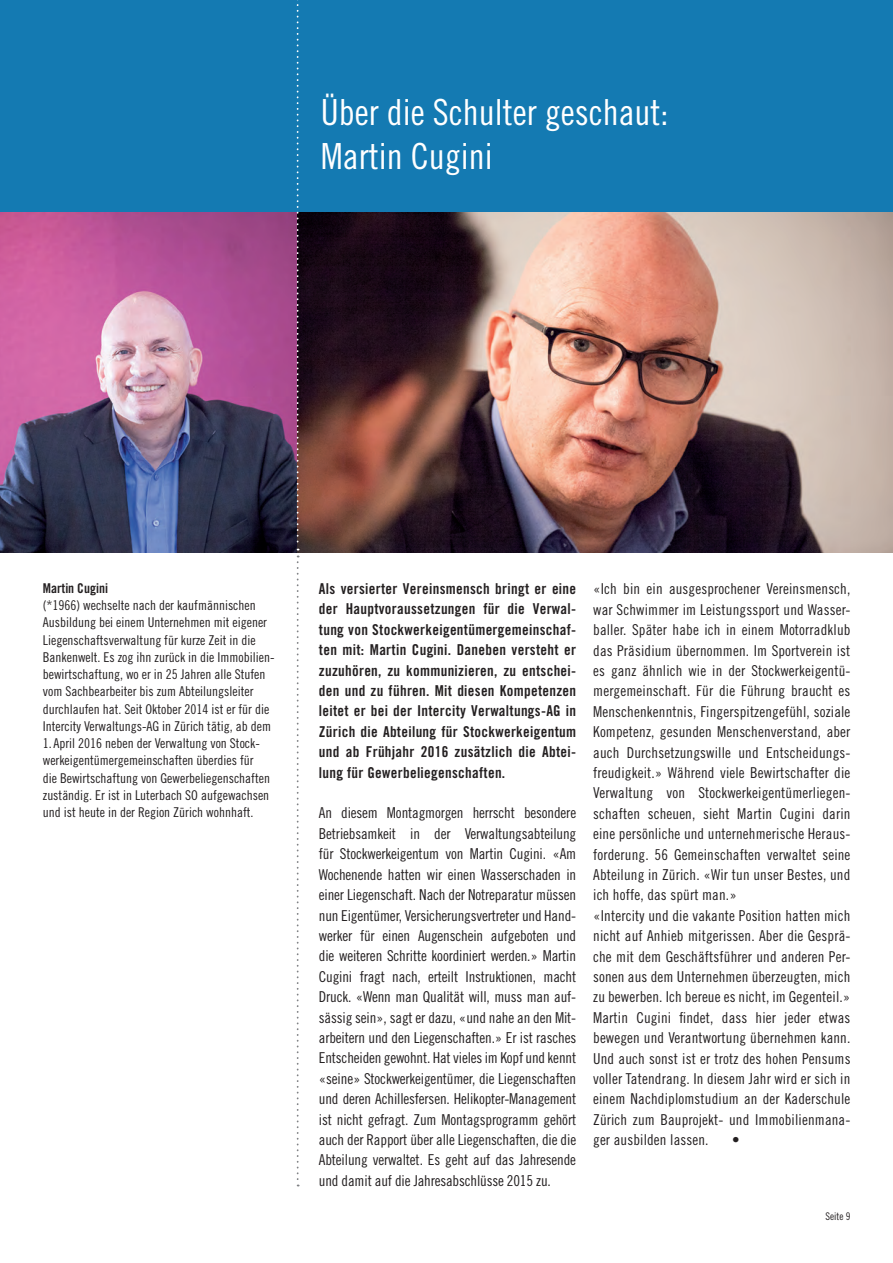
<style>
.page{position:relative;width:893px;height:1263px;background:#fff}
.page>*{position:absolute;margin:0;border:0;box-sizing:border-box;transform-origin:0 0}
.t1{font:36px/43.5px "Trade Gothic Cond Eighteen";color:#fff}
.t2{font:15px/20.4px "Trade Gothic Cond Eighteen";letter-spacing:.01em;color:#231f20;text-align:justify}
.t3{font:15px/20.4px "Trade Gothic Bold Cond Twenty";letter-spacing:.02em;color:#231f20;text-align:justify}
.t4{font:13.5px/17.2px "Trade Gothic Cond Eighteen";color:#231f20}
.t5{font:13.5px "Trade Gothic Bold Cond Twenty";color:#231f20}
.t6{font:10.5px "Trade Gothic Cond Eighteen";color:#231f20}
</style>
<div class="page">
<div style="left:0;top:0;width:893px;height:213px;background:#147ab2"></div>
<img style="left:0;top:213px;width:298px;height:340px">
<img style="left:298px;top:213px;width:595px;height:340px">
<svg style="left:297px;top:0;width:2px;height:550px"></svg>
<svg style="left:297px;top:556px;width:2px;height:630px"></svg>
<h1 class="t1" style="left:321px;top:90px;width:349px">Über die Schulter geschaut:<br>Martin Cugini</h1>
<p class="t5" style="left:43px;top:580px;width:67px">Martin Cugini</p>
<p class="t4" style="left:43px;top:597px;width:233px">(*1966) wechselte nach der kaufmännischen Ausbildung bei einem Unternehmen mit eigener Liegenschaftsverwaltung für kurze Zeit in die Bankenwelt. Es zog ihn zurück in die Immobilien&shy;bewirtschaftung, wo er in 25 Jahren alle Stufen vom Sachbearbeiter bis zum Abteilungsleiter durchlaufen hat. Seit Oktober 2014 ist er für die Intercity Verwaltungs-AG in Zürich tätig, ab dem</p>
<p class="t4" style="left:43px;top:735px;width:229px">1. April 2016 neben der Verwaltung von Stock&shy;werkeigentümergemeinschaften überdies für die Bewirtschaftung von Gewerbeliegenschaften zuständig. Er ist in Luterbach SO aufgewachsen und ist heute in der Region Zürich wohnhaft.</p>
<p class="t3" style="left:319px;top:578px;width:259px">Als versierter Vereinsmensch bringt er eine der Hauptvoraussetzungen für die Verwal&shy;tung von Stockwerkeigentümergemeinschaf&shy;ten mit: Martin Cugini. Daneben versteht er zuzuhören, zu kommunizieren, zu entschei&shy;den und zu führen. Mit diesen Kompetenzen leitet er bei der Intercity Verwaltungs-AG in Zürich die Abteilung für Stockwerkeigentum und ab Frühjahr 2016 zusätzlich die Abtei&shy;lung für Gewerbeliegenschaften.</p>
<p class="t2" style="left:319px;top:803px;width:259px">An diesem Montagmorgen herrscht besondere Betriebsamkeit in der Verwaltungsabteilung für Stockwerkeigentum von Martin Cugini. «Am Wochenende hatten wir einen Wasserschaden in einer Liegenschaft. Nach der Notreparatur müssen nun Eigentümer, Versicherungsvertreter und Hand&shy;werker für einen Augenschein aufgeboten und die weiteren Schritte koordiniert werden.» Martin Cugini fragt nach, erteilt Instruktionen, macht Druck. «Wenn man Qualität will, muss man auf&shy;sässig sein», sagt er dazu, «und nahe an den Mit&shy;arbeitern und den Liegenschaften.» Er ist rasches Entscheiden gewohnt. Hat vieles im Kopf und kennt «seine» Stockwerkeigentümer, die Liegenschaften und deren Achillesfersen. Helikopter-Management ist nicht gefragt. Zum Montagsprogramm gehört auch der Rapport über alle Liegenschaften, die die Abteilung verwaltet. Es geht auf das Jahresende und damit auf die Jahresabschlüsse 2015 zu.</p>
<p class="t2" style="left:593px;top:579px;width:259px;text-align:left">«Ich bin ein ausgesprochener Vereinsmensch, war Schwimmer im Leistungssport und Wasser&shy;baller. Später habe ich in einem Motorradklub das Präsidium übernommen. Im Sportverein ist es ganz ähnlich wie in der Stockwerkeigentü&shy;mergemeinschaft. Für die Führung braucht es Menschenkenntnis, Fingerspitzengefühl, soziale Kompetenz, gesunden Menschenverstand, aber auch Durchsetzungswille und Entscheidungs&shy;freudigkeit.» Während viele Bewirtschafter die Verwaltung von Stockwerkeigentümerliegen&shy;schaften scheuen, sieht Martin Cugini darin eine persönliche und unternehmerische Heraus&shy;forderung. 56 Gemeinschaften verwaltet seine Abteilung in Zürich. «Wir tun unser Bestes, und ich hoffe, das spürt man.»<br>«Intercity und die vakante Position hatten mich nicht auf Anhieb mitgerissen. Aber die Gesprä&shy;che mit dem Geschäftsführer und anderen Per&shy;sonen aus dem Unternehmen überzeugten, mich zu bewerben. Ich bereue es nicht, im Gegenteil.» Martin Cugini findet, dass hier jeder etwas bewegen und Verantwortung übernehmen kann.<br>Und auch sonst ist er trotz des hohen Pensums voller Tatendrang. In diesem Jahr wird er sich in einem Nachdiplomstudium an der Kaderschule Zürich zum Bauprojekt- und Immobilienmana&shy;ger ausbilden lassen.</p>
<p class="t2" style="left:732px;top:1129px;width:9px">•</p>
<p class="t6" style="left:825px;top:1210px;width:27px">Seite 9</p>
</div>
